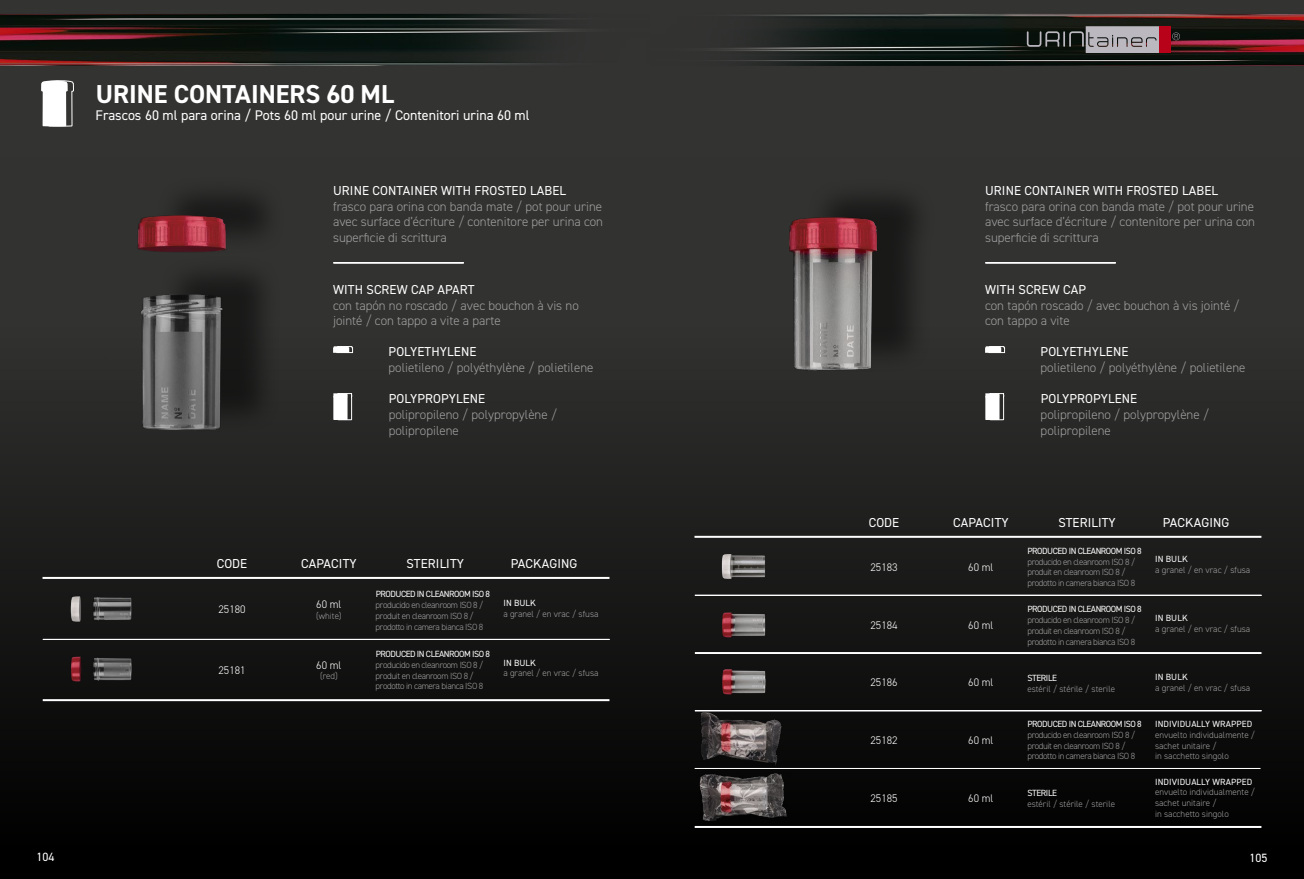
<style>
.page{position:relative;width:1304px;height:879px;background:#fff}
.page>*{position:absolute;margin:0;border:0;box-sizing:border-box;transform-origin:0 0}
.t1{font:700 26px "DIN2014";color:#fff}
.t2{font:14px "DIN2014";color:#fff}
.t3{font:300 13px/15.6px "DIN2014";color:#a1a1a1}
.t4{font:13px "DIN2014";letter-spacing:.01em;color:#fff}
.t5{font:12px "DIN2014";color:#fff}
.t6{font:300 11px "DIN2014";color:#fff}
.t7{font:300 9px/10.8px "DIN2014";letter-spacing:-.04em;color:#a1a1a1}
.t8{font:300 9px/10.8px "DIN2014";color:#a1a1a1}
.t9{font:9px "DIN2014";letter-spacing:-.05em;color:#fff}
.t10{font:9px "DIN2014";letter-spacing:.01em;color:#fff}
</style>
<div class="page">
<svg style="left:0;top:0;width:1304px;height:157px;background:#2f2d2c"></svg>
<div style="left:0;top:157px;width:1304px;height:722px;background:linear-gradient(to bottom,#3b3b3a,#010101)"></div>
<svg style="left:1027px;top:26px;width:132px;height:27px;background:#707072"></svg>
<div style="left:1159px;top:26px;width:11px;height:27px;background:#b80219"></div>
<svg style="left:1172px;top:32px;width:8px;height:8px"></svg>
<img style="left:33px;top:150px;width:296px;height:343px">
<hr style="left:333px;top:263px;width:131px;height:1px;background:#fff">
<img style="left:41px;top:577px;width:119px;height:60px">
<img style="left:41px;top:637px;width:119px;height:65px">
<hr style="left:43px;top:639px;width:566px;height:1px;background:#fff">
<hr style="left:43px;top:577px;width:566px;height:2px;background:#fff">
<hr style="left:43px;top:699px;width:566px;height:2px;background:#fff">
<svg style="left:41px;top:80px;width:33px;height:47px"></svg>
<hr style="left:985px;top:263px;width:131px;height:1px;background:#fff">
<img style="left:685px;top:137px;width:296px;height:343px">
<img style="left:711px;top:545px;width:96px;height:43px">
<img style="left:711px;top:598px;width:96px;height:53px">
<img style="left:711px;top:660px;width:96px;height:43px">
<img style="left:687px;top:772px;width:114px;height:50px">
<img style="left:688px;top:710px;width:113px;height:59px">
<hr style="left:694px;top:536px;width:567px;height:2px;background:#fff">
<hr style="left:695px;top:826px;width:566px;height:2px;background:#fff">
<hr style="left:695px;top:768px;width:565px;height:1px;background:#fff">
<hr style="left:695px;top:595px;width:566px;height:1px;background:#fff">
<hr style="left:695px;top:653px;width:566px;height:1px;background:#fff">
<hr style="left:695px;top:710px;width:566px;height:1px;background:#fff">
<svg style="left:333px;top:393px;width:21px;height:27px"></svg>
<svg style="left:985px;top:393px;width:21px;height:27px"></svg>
<svg style="left:333px;top:346px;width:20px;height:7px"></svg>
<svg style="left:985px;top:346px;width:20px;height:7px"></svg>
<h1 class="t1" style="left:96px;top:77px;width:300px">URINE CONTAINERS 60 ML</h1>
<p class="t2" style="left:96px;top:107px;width:436px">Frascos 60 ml para orina / Pots 60 ml pour urine / Contenitori urina 60 ml</p>
<p class="t4" style="left:333px;top:182px;width:234px">URINE CONTAINER WITH FROSTED LABEL</p>
<p class="t3" style="left:333px;top:198px;width:272px;text-align:justify">frasco para orina con banda mate / pot pour urine avec surface d’écriture / contenitore per urina con superficie di scrittura</p>
<p class="t4" style="left:333px;top:282px;width:143px">WITH SCREW CAP APART</p>
<p class="t3" style="left:333px;top:297px;width:247px">con tapón no roscado / avec bouchon à vis no jointé / con tappo a vite a parte</p>
<p class="t4" style="left:389px;top:344px;width:89px">POLYETHYLENE</p>
<p class="t3" style="left:389px;top:360px;width:206px">polietileno / polyéthylène / polietilene</p>
<p class="t4" style="left:389px;top:391px;width:98px">POLYPROPYLENE</p>
<p class="t3" style="left:389px;top:407px;width:170px">polipropileno / polypropylène / polipropilene</p>
<p class="t4" style="left:217px;top:555px;width:32px">CODE</p>
<p class="t4" style="left:511px;top:555px;width:68px">PACKAGING</p>
<p class="t6" style="left:219px;top:603px;width:28px">25180</p>
<p class="t4" style="left:407px;top:555px;width:59px">STERILITY</p>
<p class="t4" style="left:301px;top:555px;width:57px">CAPACITY</p>
<p class="t9" style="left:376px;top:589px;width:116px">PRODUCED IN CLEANROOM ISO 8</p>
<p class="t7" style="left:376px;top:600px;width:109px">producido en cleanroom ISO 8 / produit en cleanroom ISO 8 / prodotto in camera bianca ISO 8</p>
<p class="t9" style="left:376px;top:648px;width:116px">PRODUCED IN CLEANROOM ISO 8</p>
<p class="t7" style="left:376px;top:659px;width:109px">producido en cleanroom ISO 8 / produit en cleanroom ISO 8 / prodotto in camera bianca ISO 8</p>
<p class="t9" style="left:503px;top:597px;width:34px">IN BULK</p>
<p class="t8" style="left:503px;top:608px;width:97px">a granel / en vrac / sfusa</p>
<p class="t6" style="left:316px;top:597px;width:27px">60 ml</p>
<p class="t7" style="left:316px;top:610px;width:27px">(white)</p>
<p class="t9" style="left:503px;top:657px;width:34px">IN BULK</p>
<p class="t8" style="left:503px;top:668px;width:97px">a granel / en vrac / sfusa</p>
<p class="t6" style="left:316px;top:658px;width:27px">60 ml</p>
<p class="t7" style="left:320px;top:671px;width:19px">(red)</p>
<p class="t6" style="left:219px;top:663px;width:28px">25181</p>
<p class="t4" style="left:985px;top:182px;width:234px">URINE CONTAINER WITH FROSTED LABEL</p>
<p class="t3" style="left:985px;top:198px;width:272px;text-align:justify">frasco para orina con banda mate / pot pour urine avec surface d’écriture / contenitore per urina con superficie di scrittura</p>
<p class="t4" style="left:985px;top:282px;width:102px">WITH SCREW CAP</p>
<p class="t3" style="left:985px;top:297px;width:256px">con tapón roscado / avec bouchon à vis jointé / con tappo a vite</p>
<p class="t4" style="left:1041px;top:344px;width:89px">POLYETHYLENE</p>
<p class="t3" style="left:1041px;top:360px;width:206px">polietileno / polyéthylène / polietilene</p>
<p class="t4" style="left:1041px;top:391px;width:98px">POLYPROPYLENE</p>
<p class="t3" style="left:1041px;top:407px;width:170px">polipropileno / polypropylène / polipropilene</p>
<p class="t4" style="left:869px;top:514px;width:32px">CODE</p>
<p class="t4" style="left:1163px;top:514px;width:68px">PACKAGING</p>
<p class="t6" style="left:871px;top:560px;width:28px">25183</p>
<p class="t6" style="left:968px;top:560px;width:27px">60 ml</p>
<p class="t4" style="left:953px;top:514px;width:57px">CAPACITY</p>
<p class="t4" style="left:1058px;top:514px;width:59px">STERILITY</p>
<p class="t9" style="left:1027px;top:545px;width:116px">PRODUCED IN CLEANROOM ISO 8</p>
<p class="t7" style="left:1027px;top:556px;width:109px">producido en cleanroom ISO 8 / produit en cleanroom ISO 8 / prodotto in camera bianca ISO 8</p>
<p class="t9" style="left:1027px;top:603px;width:116px">PRODUCED IN CLEANROOM ISO 8</p>
<p class="t7" style="left:1027px;top:614px;width:109px">producido en cleanroom ISO 8 / produit en cleanroom ISO 8 / prodotto in camera bianca ISO 8</p>
<p class="t9" style="left:1155px;top:553px;width:34px">IN BULK</p>
<p class="t8" style="left:1155px;top:565px;width:97px">a granel / en vrac / sfusa</p>
<p class="t9" style="left:1155px;top:612px;width:34px">IN BULK</p>
<p class="t8" style="left:1155px;top:623px;width:97px">a granel / en vrac / sfusa</p>
<p class="t6" style="left:871px;top:618px;width:28px">25184</p>
<p class="t6" style="left:968px;top:618px;width:27px">60 ml</p>
<p class="t6" style="left:871px;top:675px;width:28px">25186</p>
<p class="t6" style="left:968px;top:675px;width:27px">60 ml</p>
<p class="t9" style="left:1027px;top:672px;width:31px">STERILE</p>
<p class="t8" style="left:1027px;top:683px;width:89px">estéril / stérile / sterile</p>
<p class="t9" style="left:1155px;top:671px;width:34px">IN BULK</p>
<p class="t8" style="left:1155px;top:682px;width:97px">a granel / en vrac / sfusa</p>
<p class="t6" style="left:871px;top:733px;width:28px">25182</p>
<p class="t6" style="left:968px;top:733px;width:27px">60 ml</p>
<p class="t9" style="left:1027px;top:718px;width:116px">PRODUCED IN CLEANROOM ISO 8</p>
<p class="t7" style="left:1027px;top:729px;width:109px">producido en cleanroom ISO 8 / produit en cleanroom ISO 8 / prodotto in camera bianca ISO 8</p>
<p class="t10" style="left:1155px;top:718px;width:99px">INDIVIDUALLY WRAPPED</p>
<p class="t8" style="left:1155px;top:729px;width:102px">envuelto individualmente / sachet unitaire /<br>in sacchetto singolo</p>
<p class="t6" style="left:871px;top:791px;width:28px">25185</p>
<p class="t6" style="left:968px;top:791px;width:27px">60 ml</p>
<p class="t9" style="left:1027px;top:787px;width:31px">STERILE</p>
<p class="t8" style="left:1027px;top:798px;width:89px">estéril / stérile / sterile</p>
<p class="t10" style="left:1155px;top:776px;width:99px">INDIVIDUALLY WRAPPED</p>
<p class="t8" style="left:1155px;top:787px;width:102px">envuelto individualmente / sachet unitaire /<br>in sacchetto singolo</p>
<p class="t5" style="left:37px;top:849px;width:19px">104</p>
<p class="t5" style="left:1249px;top:850px;width:19px">105</p>
</div>
